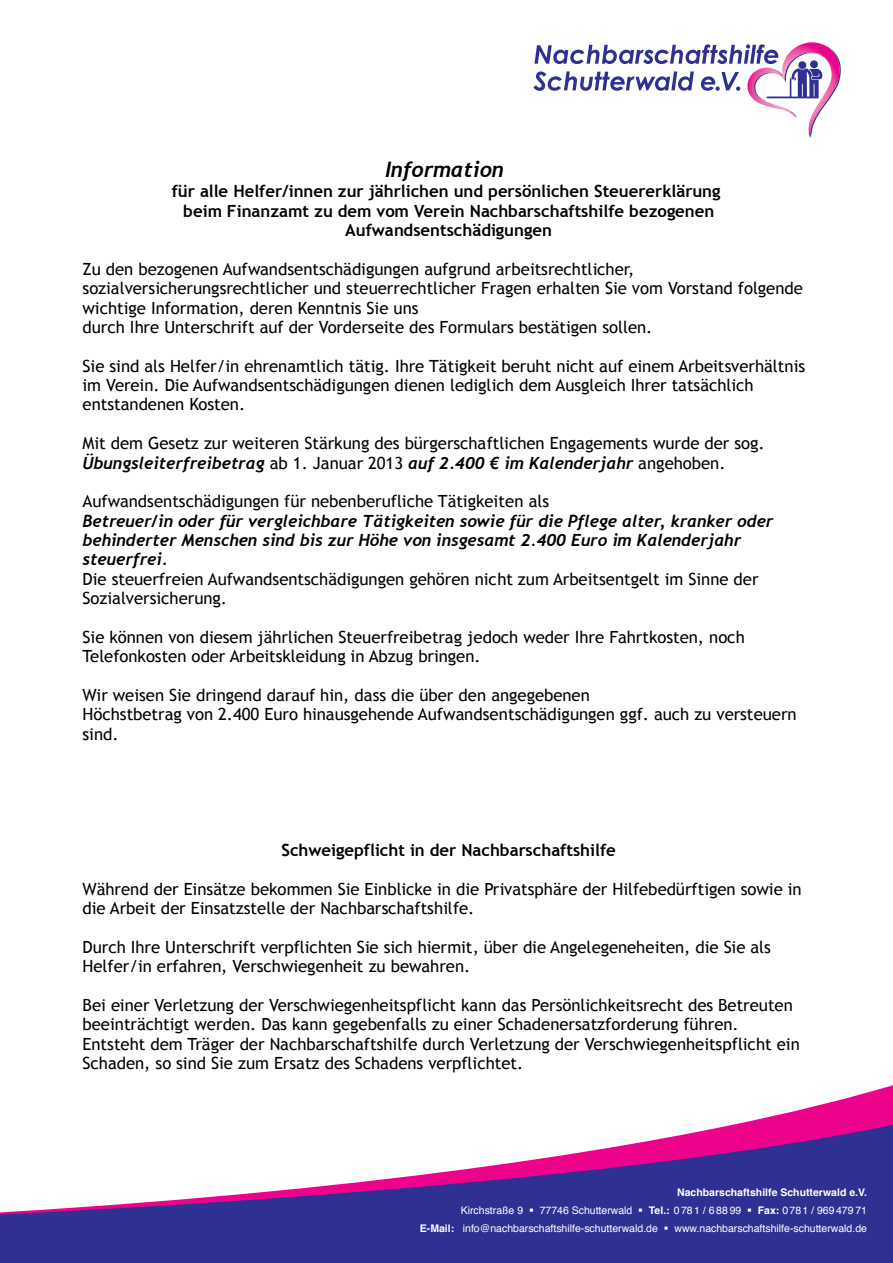
<style>
.page{position:relative;width:893px;height:1263px;background:#fff}
.page>*{position:absolute;margin:0;border:0;box-sizing:border-box;transform-origin:0 0}
.t1{font:italic 700 21.3px "Trebuchet MS";color:#000}
.t2{font:16.8px/19.4px "Trebuchet MS";letter-spacing:-.005em;color:#000}
.t3{font:italic 700 16.8px/19.4px "Trebuchet MS";color:#000}
.t4{font:700 16.8px/19.4px "Trebuchet MS";color:#000;text-align:center}
.t5{font:10.5px "Helvetica";color:#fff}
.t6{font:700 10.5px "Helvetica";color:#fff}
.s1{font-weight:700;font-style:italic}
.s2{font-weight:400;font-style:normal}
.s3{font-weight:700}
</style>
<div class="page">
<svg style="left:0;top:1099px;width:893px;height:164px;fill:#2e3092"></svg>
<svg style="left:533px;top:42px;width:308px;height:96px"></svg>
<p class="t1" style="left:385px;top:156px;width:120px">Information</p>
<p class="t4" style="left:172px;top:182px;width:550px">für alle Helfer/innen zur jährlichen und persönlichen Steuererklärung beim Finanzamt zu dem vom Verein Nachbarschaftshilfe bezogenen<br>Aufwandsentschädigungen</p>
<p class="t2" style="left:83px;top:259px;width:722px">Zu den bezogenen Aufwandsentschädigungen aufgrund arbeitsrechtlicher, sozialversicherungsrechtlicher und steuerrechtlicher Fragen erhalten Sie vom Vorstand folgende wichtige Information, deren Kenntnis Sie uns<br>durch Ihre Unterschrift auf der Vorderseite des Formulars bestätigen sollen.</p>
<p class="t2" style="left:83px;top:356px;width:724px">Sie sind als Helfer/in ehrenamtlich tätig. Ihre Tätigkeit beruht nicht auf einem Arbeitsverhältnis im Verein. Die Aufwandsentschädigungen dienen lediglich dem Ausgleich Ihrer tatsächlich entstandenen Kosten.</p>
<p class="t2" style="left:83px;top:434px;width:684px">Mit dem Gesetz zur weiteren Stärkung des bürgerschaftlichen Engagements wurde der sog.<br><span class="s1">Übungsleiterfreibetrag</span> ab 1. Januar 2013 <span class="s1">auf 2.400 € im Kalenderjahr</span> angehoben.</p>
<p class="t3" style="left:83px;top:492px;width:692px"><span class="s2">Aufwandsentschädigungen für nebenberufliche Tätigkeiten als<br></span>Betreuer/in oder für vergleichbare Tätigkeiten sowie für die Pflege alter, kranker oder behinderter Menschen sind bis zur Höhe von insgesamt 2.400 Euro im Kalenderjahr steuerfrei.<br><span class="s2">Die steuerfreien Aufwandsentschädigungen gehören nicht zum Arbeitsentgelt im Sinne der Sozialversicherung.</span></p>
<p class="t2" style="left:83px;top:627px;width:664px">Sie können von diesem jährlichen Steuerfreibetrag jedoch weder Ihre Fahrtkosten, noch<br>Telefonkosten oder Arbeitskleidung in Abzug bringen.</p>
<p class="t2" style="left:83px;top:686px;width:716px">Wir weisen Sie dringend darauf hin, dass die über den angegebenen<br>Höchstbetrag von 2.400 Euro hinausgehende Aufwandsentschädigungen ggf. auch zu versteuern sind.</p>
<p class="t4" style="left:281px;top:840px;width:336px">Schweigepflicht in der Nachbarschaftshilfe</p>
<p class="t2" style="left:83px;top:879px;width:721px">Während der Einsätze bekommen Sie Einblicke in die Privatsphäre der Hilfebedürftigen sowie in die Arbeit der Einsatzstelle der Nachbarschaftshilfe.</p>
<p class="t2" style="left:83px;top:937px;width:690px">Durch Ihre Unterschrift verpflichten Sie sich hiermit, über die Angelegeneheiten, die Sie als<br>Helfer/in erfahren, Verschwiegenheit zu bewahren.</p>
<p class="t2" style="left:83px;top:995px;width:719px">Bei einer Verletzung der Verschwiegenheitspflicht kann das Persönlichkeitsrecht des Betreuten beeinträchtigt werden. Das kann gegebenfalls zu einer Schadenersatzforderung führen.<br>Entsteht dem Träger der Nachbarschaftshilfe durch Verletzung der Verschwiegenheitspflicht ein Schaden, so sind Sie zum Ersatz des Schadens verpflichtet.</p>
<p class="t6" style="left:677px;top:1184px;width:191px">Nachbarschaftshilfe Schutterwald e.V.</p>
<p class="t5" style="left:461px;top:1202px;width:408px">Kirchstraße 9 ▪ 77746 Schutterwald ▪ <span class="s3">Tel.:</span> 0781 / 6 88 99 ▪ <span class="s3">Fax:</span> 0781 / 969 479 71</p>
<p class="t5" style="left:420px;top:1220px;width:449px"><span class="s3">E-Mail:</span> info@nachbarschaftshilfe-schutterwald.de ▪ www.nachbarschaftshilfe-schutterwald.de</p>
</div>
